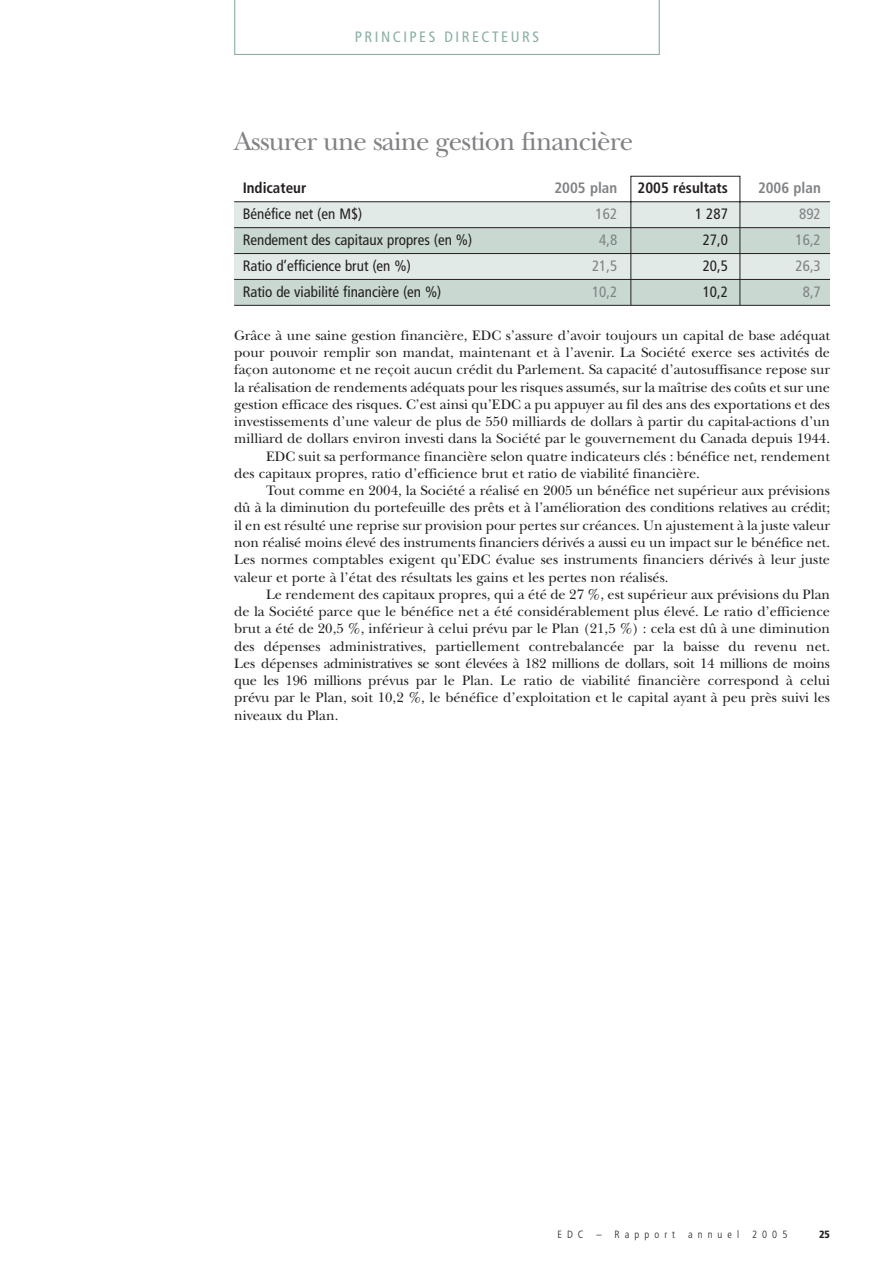
<style>
.page{position:relative;width:893px;height:1265px;background:#fff}
.page>*{position:absolute;margin:0;border:0;box-sizing:border-box;transform-origin:0 0}
.t1{font:27px "New Baskerville";letter-spacing:-.03em;color:#808285}
.t2{font:condensed 15px "Frutiger";color:#231f20}
.t3{font:condensed 15px "Frutiger";color:#808285}
.t4{font:700 condensed 15px "Frutiger";color:#231f20}
.t5{font:condensed 15px "Frutiger";letter-spacing:.17em;color:#8baea2}
.t6{font:700 condensed 15px "Frutiger";color:#808285}
.t7{font:14.25px "New Baskerville";color:#231f20}
.t8{font:14.25px "New Baskerville";letter-spacing:-.02em;color:#231f20}
.t9{font:300 condensed 10.5px "Frutiger";letter-spacing:.48em;color:#231f20}
.t10{font:900 condensed 10.5px "Frutiger";color:#231f20}
</style>
<div class="page">
<svg style="left:234px;top:0;width:597px;height:306px"></svg>
<p class="t5" style="left:354px;top:31px;width:186px">PRINCIPES DIRECTEURS</p>
<h1 class="t1" style="left:234px;top:131px;width:400px">Assurer une saine gestion financière</h1>
<p class="t4" style="left:242px;top:182px;width:65px">Indicateur</p>
<p class="t6" style="left:554px;top:182px;width:64px">2005 plan</p>
<p class="t4" style="left:637px;top:182px;width:92px">2005 résultats</p>
<p class="t6" style="left:757px;top:182px;width:64px">2006 plan</p>
<p class="t2" style="left:242px;top:208px;width:121px">Bénéfice net (en M$)</p>
<p class="t3" style="left:595px;top:208px;width:23px">162</p>
<p class="t2" style="left:694px;top:208px;width:34px">1 287</p>
<p class="t3" style="left:798px;top:208px;width:23px">892</p>
<p class="t2" style="left:242px;top:233px;width:231px">Rendement des capitaux propres (en %)</p>
<p class="t3" style="left:599px;top:233px;width:19px">4,8</p>
<p class="t2" style="left:702px;top:233px;width:27px">27,0</p>
<p class="t3" style="left:795px;top:233px;width:27px">16,2</p>
<p class="t2" style="left:242px;top:259px;width:169px">Ratio d’efficience brut (en %)</p>
<p class="t3" style="left:591px;top:259px;width:27px">21,5</p>
<p class="t2" style="left:702px;top:259px;width:27px">20,5</p>
<p class="t3" style="left:795px;top:259px;width:27px">26,3</p>
<p class="t2" style="left:242px;top:285px;width:200px">Ratio de viabilité financière (en %)</p>
<p class="t3" style="left:591px;top:285px;width:27px">10,2</p>
<p class="t2" style="left:702px;top:285px;width:27px">10,2</p>
<p class="t3" style="left:802px;top:285px;width:19px">8,7</p>
<p class="t7" style="left:234px;top:330px;width:597px">Grâce à une saine gestion financière, EDC s’assure d’avoir toujours un capital de base adéquat</p>
<p class="t7" style="left:234px;top:347px;width:597px">pour pouvoir remplir son mandat, maintenant et à l’avenir. La Société exerce ses activités de</p>
<p class="t7" style="left:234px;top:364px;width:597px">façon autonome et ne reçoit aucun crédit du Parlement. Sa capacité d’autosuffisance repose sur</p>
<p class="t7" style="left:234px;top:382px;width:597px">la réalisation de rendements adéquats pour les risques assumés, sur la maîtrise des coûts et sur une</p>
<p class="t7" style="left:234px;top:399px;width:597px">gestion efficace des risques. C’est ainsi qu’EDC a pu appuyer au fil des ans des exportations et des</p>
<p class="t7" style="left:234px;top:416px;width:597px">investissements d’une valeur de plus de 550 milliards de dollars à partir du capital-actions d’un</p>
<p class="t7" style="left:234px;top:433px;width:597px">milliard de dollars environ investi dans la Société par le gouvernement du Canada depuis 1944.</p>
<p class="t7" style="left:266px;top:451px;width:565px">EDC suit sa performance financière selon quatre indicateurs clés : bénéfice net, rendement</p>
<p class="t7" style="left:234px;top:468px;width:467px">des capitaux propres, ratio d’efficience brut et ratio de viabilité financière.</p>
<p class="t7" style="left:266px;top:485px;width:565px">Tout comme en 2004, la Société a réalisé en 2005 un bénéfice net supérieur aux prévisions</p>
<p class="t7" style="left:234px;top:502px;width:597px">dû à la diminution du portefeuille des prêts et à l’amélioration des conditions relatives au crédit;</p>
<p class="t7" style="left:234px;top:520px;width:597px">il en est résulté une reprise sur provision pour pertes sur créances. Un ajustement à la juste valeur</p>
<p class="t7" style="left:234px;top:537px;width:597px">non réalisé moins élevé des instruments financiers dérivés a aussi eu un impact sur le bénéfice net.</p>
<p class="t7" style="left:234px;top:554px;width:597px">Les normes comptables exigent qu’EDC évalue ses instruments financiers dérivés à leur juste</p>
<p class="t7" style="left:234px;top:571px;width:435px">valeur et porte à l’état des résultats les gains et les pertes non réalisés.</p>
<p class="t7" style="left:266px;top:589px;width:565px">Le rendement des capitaux propres, qui a été de 27 %, est supérieur aux prévisions du Plan</p>
<p class="t7" style="left:234px;top:606px;width:597px">de la Société parce que le bénéfice net a été considérablement plus élevé. Le ratio d’efficience</p>
<p class="t7" style="left:234px;top:623px;width:597px">brut a été de 20,5 %, inférieur à celui prévu par le Plan (21,5 %) : cela est dû à une diminution</p>
<p class="t7" style="left:234px;top:640px;width:597px">des dépenses administratives, partiellement contrebalancée par la baisse du revenu net.</p>
<p class="t8" style="left:234px;top:658px;width:597px">Les dépenses administratives se sont élevées à 182 millions de dollars, soit 14 millions de moins</p>
<p class="t7" style="left:234px;top:675px;width:597px">que les 196 millions prévus par le Plan. Le ratio de viabilité financière correspond à celui</p>
<p class="t7" style="left:234px;top:692px;width:597px">prévu par le Plan, soit 10,2 %, le bénéfice d’exploitation et le capital ayant à peu près suivi les</p>
<p class="t7" style="left:234px;top:709px;width:106px">niveaux du Plan.</p>
<p class="t9" style="left:557px;top:1229px;width:231px">EDC – Rapport annuel 2005</p>
<p class="t10" style="left:818px;top:1229px;width:12px">25</p>
</div>
